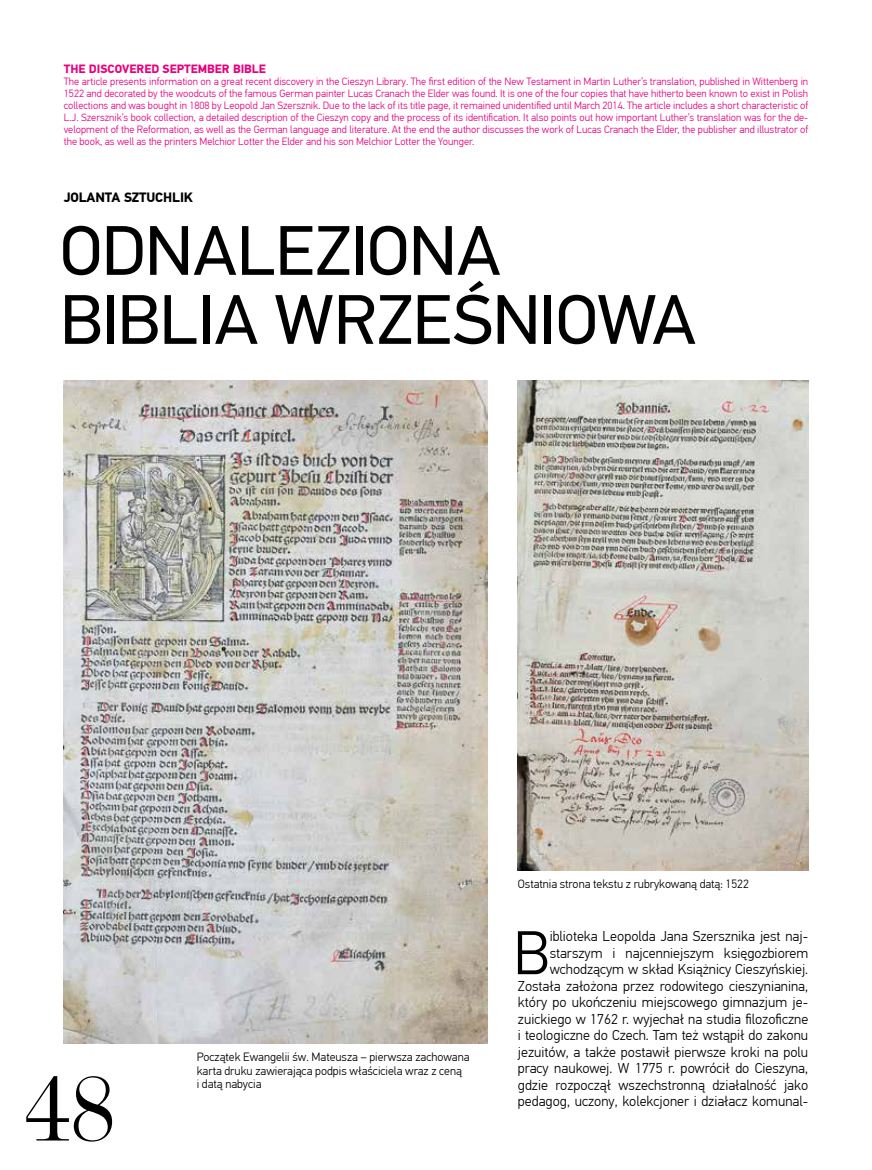
<style>
.page{position:relative;width:872px;height:1170px;background:#fff}
.page>*{position:absolute;margin:0;border:0;box-sizing:border-box;transform-origin:0 0}
.t1{font:97.5px "De Vinne EU";color:#000}
.t2{font:69.9px/69px "PF Din Text Pro";letter-spacing:-.015em;color:#000;scale:1.04 1}
.t3{font:300 61.65px "PF Din Text Pro";color:#000}
.t4{font:300 14.25px/16.5px "PF Din Text Pro";color:#000;text-align:right}
.t5{font:700 13.5px "PF Din Text Pro";letter-spacing:-.01em;color:#000}
.t6{font:300 12px/13.5px "PF Din Text Pro";color:#000}
.t7{font:700 12px "PF Din Text Pro";color:#e6007d}
.t8{font:300 10.5px/12px "PF Din Text Pro";color:#e6007d;text-align:justify}
</style>
<div class="page">
<img style="left:63px;top:381px;width:424px;height:662px">
<img style="left:518px;top:381px;width:290px;height:489px">
<p class="t7" style="left:64px;top:61px;width:203px">THE DISCOVERED SEPTEMBER BIBLE</p>
<p class="t8" style="left:64px;top:75px;width:746px">The article presents information on a great recent discovery in the Cieszyn Library. The first edition of the New Testament in Martin Luther’s translation, published in Wittenberg in 1522 and decorated by the woodcuts of the famous German painter Lucas Cranach the Elder was found. It is one of the four copies that have hitherto been known to exist in Polish collections and was bought in 1808 by Leopold Jan Szersznik. Due to the lack of its title page, it remained unidentified until March 2014. The article includes a short characteristic of L.J. Szersznik’s book collection, a detailed description of the Cieszyn copy and the process of its identification. It also points out how important Luther’s translation was for the de&shy;velopment of the Reformation, as well as the German language and literature. At the end the author discusses the work of Lucas Cranach the Elder, the publisher and illustrator of the book, as well as the printers Melchior Lotter the Elder and his son Melchior Lotter the Younger.</p>
<p class="t5" style="left:64px;top:189px;width:130px">JOLANTA SZTUCHLIK</p>
<h2 class="t2" style="left:60px;top:217px;width:613px">ODNALEZIONA<br>BIBLIA WRZEśNIOWA</h2>
<h1 class="t1" style="left:21px;top:1049px;width:98px">48</h1>
<p class="t6" style="left:197px;top:1050px;width:274px">Początek Ewangelii św. Mateusza – pierwsza zachowana karta druku zawierająca podpis właściciela wraz z ceną<br>i datą nabycia</p>
<p class="t6" style="left:518px;top:876px;width:232px">Ostatnia strona tekstu z rubrykowaną datą: 1522</p>
<h3 class="t3" style="left:513px;top:917px;width:38px">B</h3>
<p class="t4" style="left:518px;top:928px;width:292px">iblioteka Leopolda Jana Szersznika jest naj&shy;starszym i najcenniejszym księgozbiorem wchodzącym w skład Książnicy Cieszyńskiej.<br>Została założona przez rodowitego cieszynianina, który po ukończeniu miejscowego gimnazjum je&shy;zuickiego w 1762 r. wyjechał na studia filozoficzne i teologiczne do Czech. Tam też wstąpił do zakonu jezuitów, a także postawił pierwsze kroki na polu pracy naukowej. W 1775 r. powrócił do Cieszyna, gdzie rozpoczął wszechstronną działalność jako pedagog, uczony, kolekcjoner i działacz komunal-</p>
</div>
